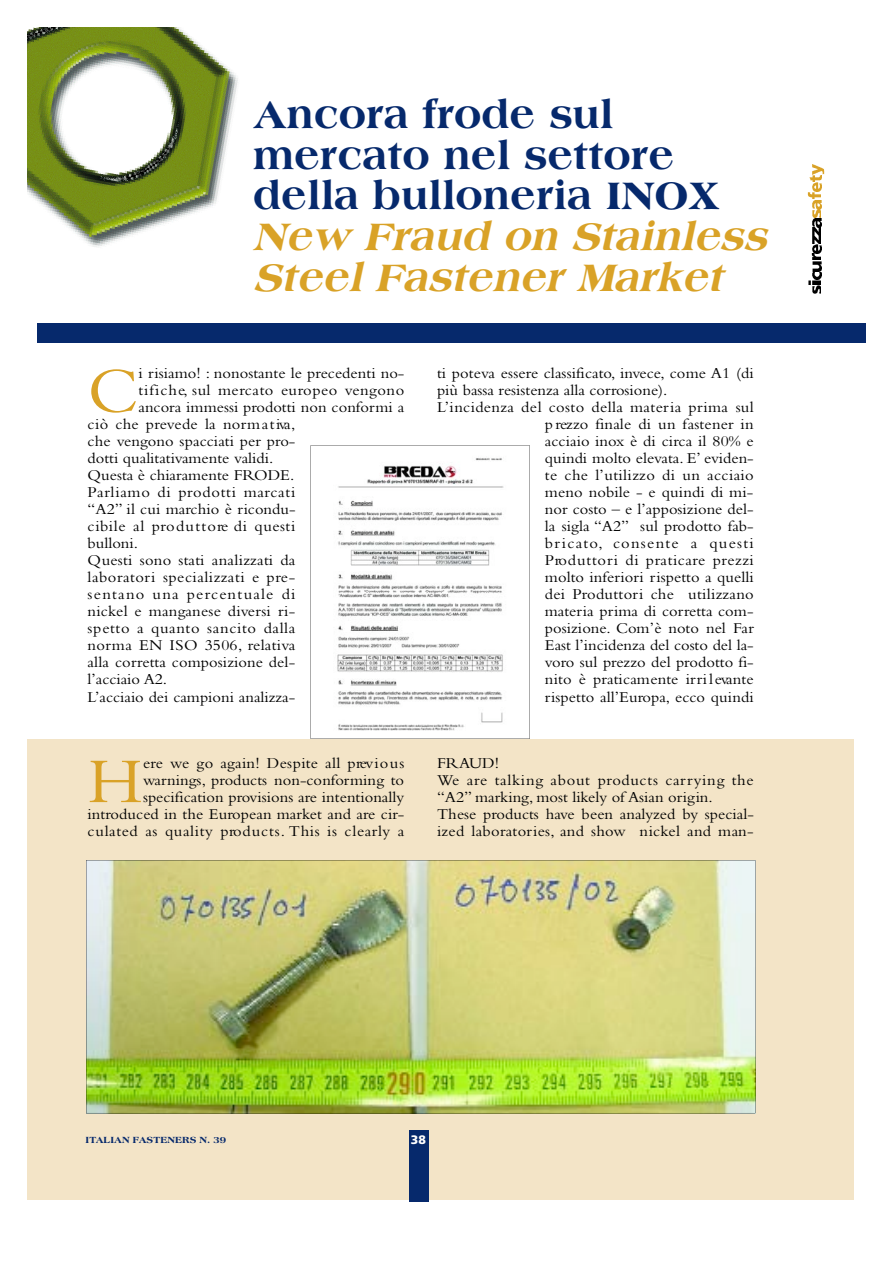
<style>
.page{position:relative;width:893px;height:1263px;background:#fff}
.page>*{position:absolute;margin:0;border:0;box-sizing:border-box;transform-origin:0 0}
.t1{font:66.45px "Bembo";color:#d9a227;scale:1.05 1}
.t2{font:800 40.95px/41px "Americana";color:#06296c}
.t3{font:italic 800 40.95px/41px "Americana";color:#d9a227}
.t4{font:15.75px/17.1px "Bembo";letter-spacing:.005em;color:#000;text-align:right;scale:1.05 1}
.t5{font:15.75px "Bembo";letter-spacing:.035em;color:#000;scale:1.05 1}
.t6{font:15.75px "Bembo";letter-spacing:.04em;color:#000;scale:1.05 1}
.t7{font:15.75px "Bembo";letter-spacing:.075em;color:#000;scale:1.05 1}
.t8{font:15.75px "Bembo";letter-spacing:.025em;color:#000;scale:1.05 1}
.t9{font:15.75px "Bembo";letter-spacing:.03em;color:#000;scale:1.05 1}
.t10{font:900 12.3px "Frutiger";color:#fff}
.t11{font:800 9.6px "Americana";color:#06296c}
</style>
<div class="page">
<div style="left:27px;top:739px;width:827px;height:460px;background:#f3e4c7"></div>
<div style="left:409px;top:1130px;width:19px;height:71px;background:#06296c"></div>
<div style="left:37px;top:323px;width:816px;height:19px;background:#06296c"></div>
<svg style="left:808px;top:281px;width:12px;height:12px"></svg>
<img style="left:812px;top:262px;width:9px;height:18px">
<svg style="left:811px;top:254px;width:9px;height:6px"></svg>
<img style="left:812px;top:244px;width:9px;height:9px">
<svg style="left:812px;top:228px;width:8px;height:16px"></svg>
<img style="left:812px;top:218px;width:9px;height:9px">
<svg style="left:812px;top:210px;width:8px;height:7px"></svg>
<img style="left:812px;top:200px;width:9px;height:9px">
<svg style="left:807px;top:192px;width:13px;height:7px"></svg>
<img style="left:809px;top:175px;width:12px;height:16px">
<img style="left:812px;top:165px;width:12px;height:10px">
<img style="left:27px;top:27px;width:211px;height:220px">
<div style="left:851px;top:323px;width:14px;height:19px;background:#06296c"></div>
<svg style="left:310px;top:445px;width:220px;height:294px"></svg>
<img style="left:86px;top:860px;width:669px;height:253px">
<h2 class="t2" style="left:253px;top:96px;width:468px">Ancora frode sul mercato nel settore della bulloneria INOX</h2>
<h2 class="t3" style="left:253px;top:219px;width:523px">New Fraud on Stainless<br>Steel Fastener Market</h2>
<h1 class="t1" style="left:88px;top:367px;width:50px">C</h1>
<p class="t4" style="left:138px;top:366px;width:255px">i risiamo! : nonostante le precedenti no-</p>
<p class="t8" style="left:138px;top:384px;width:255px">t i f i c h e, sul mercato europeo ve n g o n o</p>
<p class="t4" style="left:138px;top:400px;width:255px">ancora immessi prodotti non conformi a</p>
<p class="t4" style="left:88px;top:417px;width:199px">ciò che prevede la norm a t iva ,</p>
<p class="t4" style="left:88px;top:434px;width:199px">che vengono spacciati per pro-</p>
<p class="t4" style="left:88px;top:451px;width:178px">dotti qualitativamente validi.</p>
<p class="t4" style="left:88px;top:468px;width:198px">Questa è chiaramente FRODE.</p>
<p class="t6" style="left:88px;top:486px;width:199px">Parliamo di prodotti marc a ti</p>
<p class="t4" style="left:88px;top:502px;width:199px">“A2” il cui marchio è ricondu-</p>
<p class="t5" style="left:88px;top:521px;width:199px">cibile al pro d u t t o re di questi</p>
<p class="t4" style="left:88px;top:536px;width:50px">bulloni.</p>
<p class="t4" style="left:88px;top:553px;width:199px">Questi sono stati analizzati da</p>
<p class="t9" style="left:88px;top:572px;width:199px">la b o ra to ri specializzati e pre-</p>
<p class="t7" style="left:88px;top:589px;width:199px">sentano una percentuale di</p>
<p class="t4" style="left:88px;top:604px;width:199px">n ic kel e manganese dive rsi ri-</p>
<p class="t6" style="left:88px;top:623px;width:199px">spetto a quanto sancito dalla</p>
<p class="t4" style="left:88px;top:638px;width:199px">n o rma EN ISO 3506, re la tiva</p>
<p class="t4" style="left:88px;top:655px;width:199px">alla corretta composizione del-</p>
<p class="t4" style="left:88px;top:672px;width:77px">l’acciaio A2.</p>
<p class="t4" style="left:88px;top:690px;width:199px">L’acciaio dei campioni analizza-</p>
<p class="t4" style="left:437px;top:366px;width:303px">ti poteva essere classificato, invece, come A1 (di</p>
<p class="t4" style="left:437px;top:383px;width:221px">più bassa resistenza alla corrosione).</p>
<p class="t4" style="left:437px;top:400px;width:303px">L’incidenza del costo della materia prima sul</p>
<p class="t4" style="left:545px;top:417px;width:200px">p rezzo finale di un fastener in</p>
<p class="t4" style="left:545px;top:434px;width:200px">acciaio inox è di circa il 80% e</p>
<p class="t4" style="left:545px;top:451px;width:200px">quindi molto elevata. E’ eviden-</p>
<p class="t4" style="left:545px;top:468px;width:200px">te che l’utilizzo di un acciaio</p>
<p class="t4" style="left:545px;top:485px;width:200px">meno nobile - e quindi di mi-</p>
<p class="t4" style="left:545px;top:502px;width:200px">nor costo – e l’apposizione del-</p>
<p class="t4" style="left:545px;top:519px;width:200px">la sigla “A2” sul prodotto fab-</p>
<p class="t7" style="left:545px;top:538px;width:200px">b ri c a t o, consente a questi</p>
<p class="t5" style="left:545px;top:555px;width:200px">P ro d u tto ri di praticare pre z z i</p>
<p class="t4" style="left:545px;top:570px;width:200px">molto inferiori rispetto a quelli</p>
<p class="t4" style="left:545px;top:587px;width:200px">dei Pro d u tto ri che utilizzano</p>
<p class="t4" style="left:545px;top:604px;width:200px">materia prima di corretta com-</p>
<p class="t4" style="left:545px;top:621px;width:200px">p o siz io n e. Com’è noto nel Far</p>
<p class="t4" style="left:545px;top:638px;width:200px">East l’incidenza del costo del la-</p>
<p class="t4" style="left:545px;top:655px;width:200px">voro sul prezzo del prodotto fi-</p>
<p class="t4" style="left:545px;top:672px;width:200px">nito è praticamente irri l eva n te</p>
<p class="t4" style="left:545px;top:690px;width:200px">rispetto all’Europa, ecco quindi</p>
<p class="t4" style="left:88px;top:756px;width:303px">e re we go again! Despite all prev i o u s<br>wa rn in g s, p roducts non-conforming to specification provisions are intentionally introduced in the European market and are cir&shy;culated as quality pro d u c ts. This is clearly a</p>
<h1 class="t1" style="left:88px;top:757px;width:54px">H</h1>
<p class="t4" style="left:437px;top:756px;width:303px;text-align:left">FRAUD!<br>We are talking about products carrying the “A2” marking, most likely of Asian origin.<br>These products have been analyzed by special&shy;ized laboratorie s, and show nickel and man-</p>
<p class="t11" style="left:85px;top:1136px;width:142px">ITALIAN FASTENERS N. 39</p>
<p class="t10" style="left:411px;top:1135px;width:17px">38</p>
</div>
